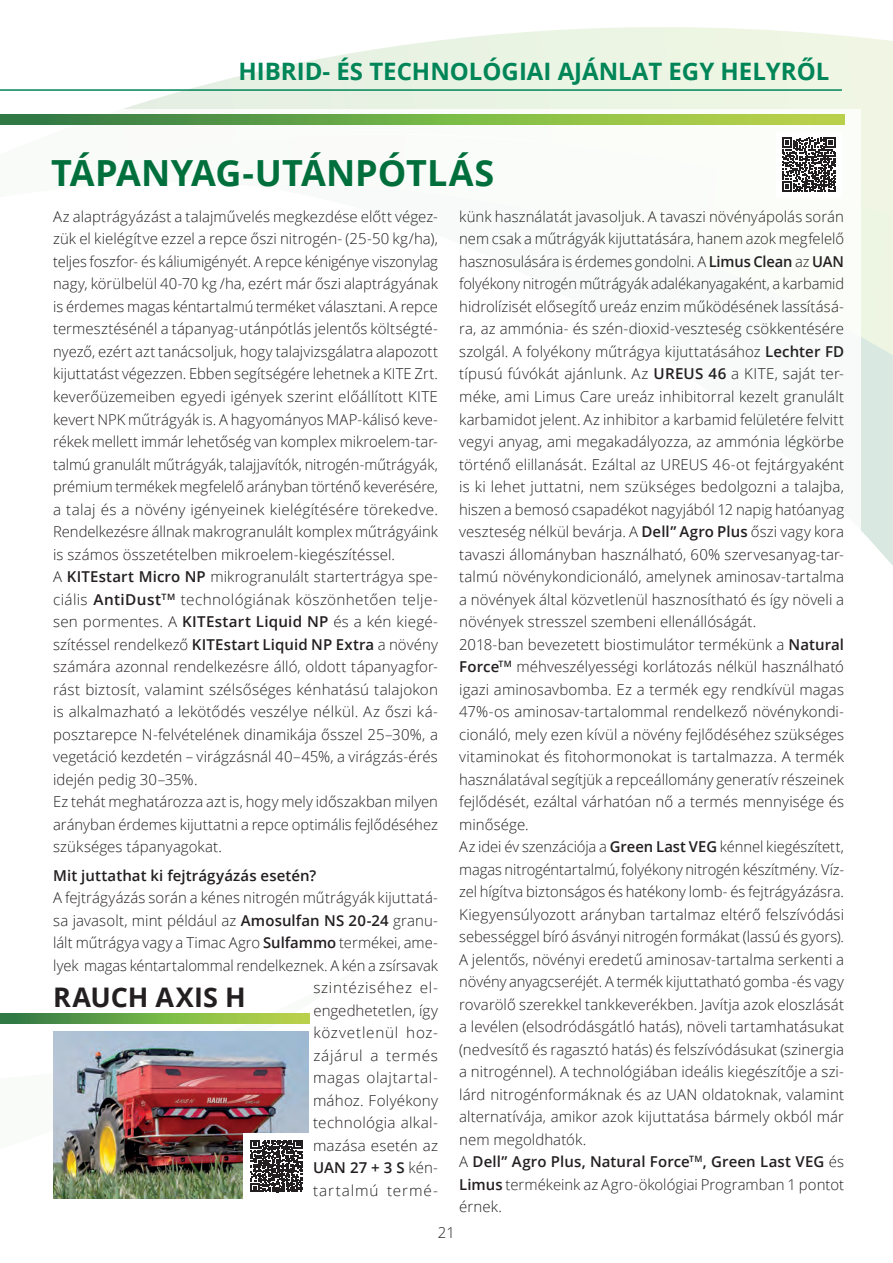
<style>
.page{position:relative;width:893px;height:1263px;background:#fff}
.page>*{position:absolute;margin:0;border:0;box-sizing:border-box;transform-origin:0 0}
.t1{font:700 36px "Open Sans";color:#006f3c}
.t2{font:700 27px "Open Sans";letter-spacing:.005em;color:#231f20}
.t3{font:700 24px "Open Sans";color:#008558}
.t4{font:300 15px/22.5px "Open Sans";letter-spacing:.005em;color:#231f20}
.t5{font:600 15px "Open Sans";letter-spacing:.005em;color:#231f20}
.s1{font-weight:600}
</style>
<div class="page">
<svg style="left:123px;top:27px;width:770px;height:153px"></svg>
<svg style="left:861px;top:180px;width:32px;height:386px;fill:#d9e9e2"></svg>
<div style="left:0;top:110px;width:861px;height:1111px;background:#fff"></div>
<hr style="left:0;top:89px;width:842px;height:2px;background:#008558">
<svg style="left:0;top:115px;width:844px;height:10px"></svg>
<svg style="left:782px;top:138px;width:54px;height:54px"></svg>
<svg style="left:0;top:1014px;width:309px;height:10px"></svg>
<img style="left:53px;top:1032px;width:255px;height:167px">
<div style="left:244px;top:1133px;width:66px;height:66px;background:#fff"></div>
<svg style="left:251px;top:1140px;width:52px;height:52px"></svg>
<h3 class="t3" style="left:238px;top:54px;width:592px">HIBRID- ÉS TECHNOLÓGIAI AJÁNLAT EGY HELYRŐL</h3>
<h1 class="t1" style="left:51px;top:147px;width:445px">TÁPANYAG-UTÁNPÓTLÁS</h1>
<p class="t4" style="left:53px;top:205px;width:386px">Az alaptrágyázást a talajművelés megkezdése előtt végez&shy;zük el kielégítve ezzel a repce őszi nitrogén- (25-50 kg/ha), teljes foszfor- és káliumigényét. A repce kénigénye viszonylag nagy, körülbelül 40-70 kg /ha, ezért már őszi alaptrágyának is érdemes magas kéntartalmú terméket választani. A repce termesztésénél a tápanyag-utánpótlás jelentős költségté&shy;nyező, ezért azt tanácsoljuk, hogy talajvizsgálatra alapozott kijuttatást végezzen. Ebben segítségére lehetnek a KITE Zrt. keverőüzemeiben egyedi igények szerint előállított KITE kevert NPK műtrágyák is. A hagyományos MAP-kálisó keve&shy;rékek mellett immár lehetőség van komplex mikroelem-tar&shy;talmú granulált műtrágyák, talajjavítók, nitrogén-műtrágyák, prémium termékek megfelelő arányban történő keverésére, a talaj és a növény igényeinek kielégítésére törekedve.<br>Rendelkezésre állnak makrogranulált komplex műtrágyáink is számos összetételben mikroelem-kiegészítéssel.<br>A <span class="s1">KITEstart Micro NP</span> mikrogranulált startertrágya spe&shy;ciális <span class="s1">AntiDust</span><sup>TM</sup> technológiának köszönhetően telje&shy;sen pormentes. A <span class="s1">KITEstart Liquid NP</span> és a kén kiegé&shy;szítéssel rendelkező <span class="s1">KITEstart Liquid NP Extra</span> a növény számára azonnal rendelkezésre álló, oldott tápanyagfor&shy;rást biztosít, valamint szélsőséges kénhatású talajokon is alkalmazható a lekötődés veszélye nélkül. Az őszi ká&shy;posztarepce N-felvételének dinamikája ősszel 25–30%, a vegetáció kezdetén – virágzásnál 40–45%, a virágzás-érés idején pedig 30–35%.<br>Ez tehát meghatározza azt is, hogy mely időszakban milyen arányban érdemes kijuttatni a repce optimális fejlődéséhez szükséges tápanyagokat.</p>
<p class="t5" style="left:53px;top:865px;width:265px">Mit juttathat ki fejtrágyázás esetén?</p>
<p class="t4" style="left:53px;top:886px;width:386px;text-align:right">A fejtrágyázás során a kénes nitrogén műtrágyák kijuttatá&shy;sa javasolt, mint például az <span class="s1">Amosulfan NS 20-24</span> granu&shy;lált műtrágya vagy a Timac Agro <span class="s1">Sulfammo</span> termékei, ame&shy;lyek magas kéntartalommal rendelkeznek. A kén a zsírsavak szintéziséhez el-<br>engedhetetlen, így<br>közvetlenül hoz-<br>zájárul a termés<br>magas olajtartal-<br>mához. Folyékony<br>technológia alkal-<br>mazása esetén az<br><span class="s1">UAN 27 + 3 S</span> kén-<br>tartalmú termé-</p>
<h2 class="t2" style="left:53px;top:978px;width:194px">RAUCH AXIS H</h2>
<p class="t4" style="left:459px;top:205px;width:386px">künk használatát javasoljuk. A tavaszi növényápolás során nem csak a műtrágyák kijuttatására, hanem azok megfelelő hasznosulására is érdemes gondolni. A <span class="s1">Limus Clean</span> az <span class="s1">UAN </span>folyékony nitrogén műtrágyák adalékanyagaként, a karbamid hidrolízisét elősegítő ureáz enzim működésének lassításá&shy;ra, az ammónia- és szén-dioxid-veszteség csökkentésére szolgál. A folyékony műtrágya kijuttatásához <span class="s1">Lechter FD </span>típusú fúvókát ajánlunk. Az <span class="s1">UREUS 46</span> a KITE, saját ter&shy;méke, ami Limus Care ureáz inhibitorral kezelt granulált karbamidot jelent. Az inhibitor a karbamid felületére felvitt vegyi anyag, ami megakadályozza, az ammónia légkörbe történő elillanását. Ezáltal az UREUS 46-ot fejtárgyaként is ki lehet juttatni, nem szükséges bedolgozni a talajba, hiszen a bemosó csapadékot nagyjából 12 napig hatóanyag veszteség nélkül bevárja. A <span class="s1">Dell” Agro Plus</span> őszi vagy kora tavaszi állományban használható, 60% szervesanyag-tar&shy;talmú növénykondicionáló, amelynek aminosav-tartalma a növények által közvetlenül hasznosítható és így növeli a növények stresszel szembeni ellenállóságát.<br>2018-ban bevezetett biostimulátor termékünk a <span class="s1">Natural Force</span><sup>TM</sup> méhveszélyességi korlátozás nélkül használható igazi aminosavbomba. Ez a termék egy rendkívül magas 47%-os aminosav-tartalommal rendelkező növénykondi&shy;cionáló, mely ezen kívül a növény fejlődéséhez szükséges vitaminokat és fitohormonokat is tartalmazza. A termék használatával segítjük a repceállomány generatív részeinek fejlődését, ezáltal várhatóan nő a termés mennyisége és minősége.<br>Az idei év szenzációja a <span class="s1">Green Last VEG</span> kénnel kiegészített, magas nitrogéntartalmú, folyékony nitrogén készítmény. Víz&shy;zel hígítva biztonságos és hatékony lomb- és fejtrágyázásra.<br>Kiegyensúlyozott arányban tartalmaz eltérő felszívódási sebességgel bíró ásványi nitrogén formákat (lassú és gyors).<br>A jelentős, növényi eredetű aminosav-tartalma serkenti a növény anyagcseréjét. A termék kijuttatható gomba -és vagy rovarölő szerekkel tankkeverékben. Javítja azok eloszlását a levélen (elsodródásgátló hatás), növeli tartamhatásukat (nedvesítő és ragasztó hatás) és felszívódásukat (szinergia a nitrogénnel). A technológiában ideális kiegészítője a szi&shy;lárd nitrogénformáknak és az UAN oldatoknak, valamint alternatívája, amikor azok kijuttatása bármely okból már nem megoldhatók.<br>A <span class="s1">Dell” Agro Plus, Natural Force</span><sup>TM</sup><span class="s1">, Green Last VEG</span> és <span class="s1">Limus</span> termékeink az Agro-ökológiai Programban 1 pontot érnek.</p>
<p class="t4" style="left:438px;top:1221px;width:19px">21</p>
</div>
